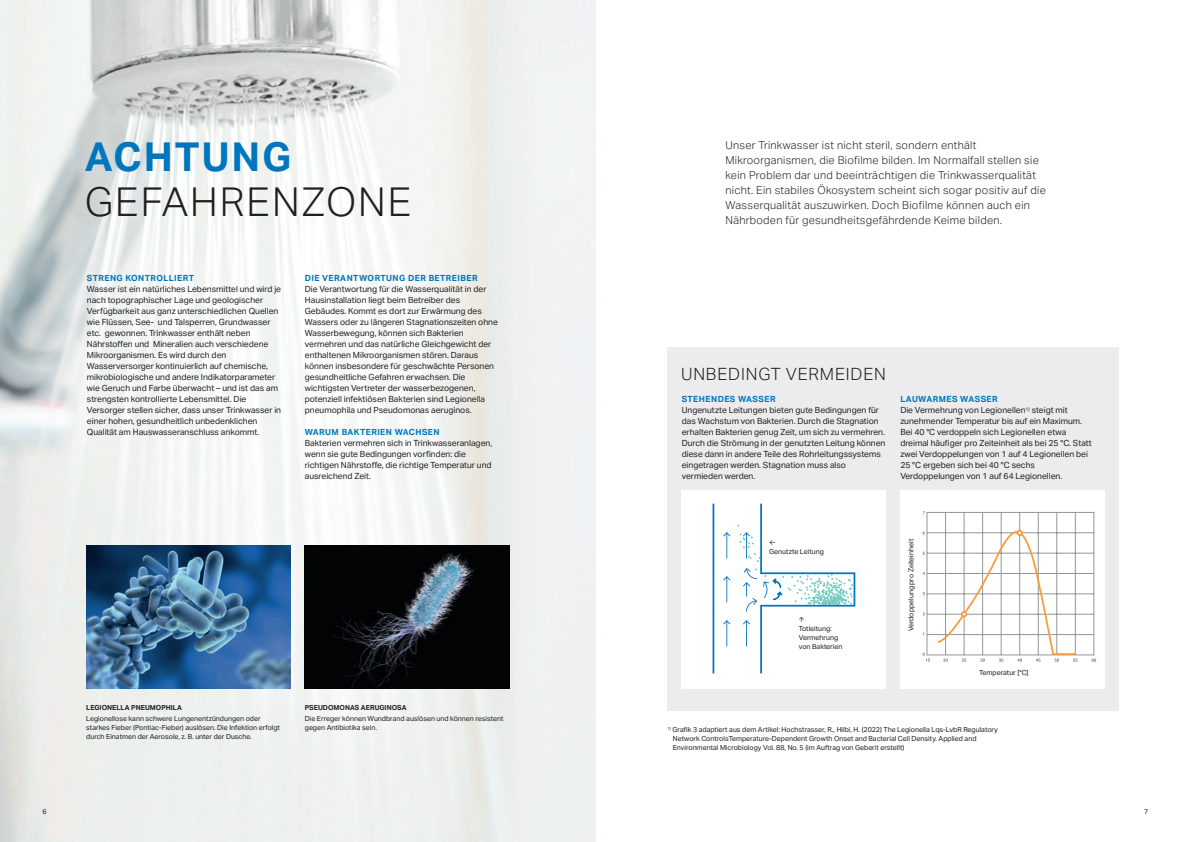
<style>
.page{position:relative;width:1191px;height:842px;background:#fff}
.page>*{position:absolute;margin:0;border:0;box-sizing:border-box;transform-origin:0 0}
.t1{font:300 40px "Aktiv Grotesk Geberit";letter-spacing:.05em;color:#231f20}
.t2{font:700 40px "Aktiv Grotesk Geberit";letter-spacing:.05em;color:#0076be}
.t3{font:300 17px "Aktiv Grotesk Geberit";letter-spacing:.05em;color:#231f20}
.t4{font:300 11px/15px "Aktiv Grotesk Geberit";letter-spacing:.025em;color:#231f20}
.t5{font:8.5px/11px "Aktiv Grotesk Geberit";color:#231f20}
.t6{font:700 8.5px "Aktiv Grotesk Geberit";letter-spacing:.05em;color:#0076be}
.t7{font:7px/9px "Aktiv Grotesk Geberit";color:#231f20}
.t8{font:700 7px "Aktiv Grotesk Geberit";color:#231f20}
.s1{font-weight:700;color:#0076be}
</style>
<div class="page">
<div style="left:667px;top:347px;width:452px;height:363px;background:#ececee"></div>
<div style="left:681px;top:490px;width:205px;height:198px;background:#fff"></div>
<div style="left:900px;top:490px;width:204px;height:198px;background:#fff"></div>
<img style="left:0;top:0;width:595px;height:842px">
<img style="left:86px;top:545px;width:205px;height:143px">
<svg style="left:712px;top:504px;width:143px;height:169px"></svg>
<svg style="left:922px;top:511px;width:174px;height:151px"></svg>
<img style="left:305px;top:545px;width:204px;height:143px">
<h1 class="t2" style="left:85px;top:132px;width:208px">ACHTUNG</h1>
<h1 class="t1" style="left:85px;top:179px;width:328px">GEFAHRENZONE</h1>
<p class="t6" style="left:87px;top:273px;width:109px">STRENG KONTROLLIERT</p>
<p class="t5" style="left:87px;top:284px;width:196px">Wasser ist ein natürliches Lebensmittel und wird je nach topographischer Lage und geologischer Verfügbarkeit aus ganz unterschiedlichen Quellen wie Flüssen, See- und Talsperren, Grundwasser etc. gewonnen. Trinkwasser enthält neben Nährstoffen und Mineralien auch verschiedene Mikroorganismen. Es wird durch den Wasserversorger kontinuierlich auf chemische, mikrobiologische und andere Indikatorparameter wie Geruch und Farbe überwacht – und ist das am strengsten kontrollierte Lebensmittel. Die Versorger stellen sicher, dass unser Trinkwasser in einer hohen, gesundheitlich unbedenklichen Qualität am Hauswasseranschluss ankommt.</p>
<p class="t6" style="left:305px;top:273px;width:174px">DIE VERANTWORTUNG DER BETREIBER</p>
<p class="t5" style="left:305px;top:284px;width:195px">Die Verantwortung für die Wasserqualität in der Hausinstallation liegt beim Betreiber des Gebäudes. Kommt es dort zur Erwärmung des Wassers oder zu längeren Stagnationszeiten ohne Wasserbewegung, können sich Bakterien vermehren und das natürliche Gleichgewicht der enthaltenen Mikroorganismen stören. Daraus können insbesondere für geschwächte Personen gesundheitliche Gefahren erwachsen. Die wichtigsten Vertreter der wasserbezogenen, potenziell infektiösen Bakterien sind Legionella pneumophila und Pseudomonas aeruginos.</p>
<p class="t6" style="left:305px;top:427px;width:136px">WARUM BAKTERIEN WACHSEN</p>
<p class="t5" style="left:305px;top:438px;width:189px">Bakterien vermehren sich in Trinkwasseranlagen, wenn sie gute Bedingungen vorfinden: die richtigen Nährstoffe, die richtige Temperatur und ausreichend Zeit.</p>
<p class="t8" style="left:86px;top:704px;width:97px">LEGIONELLA PNEUMOPHILA</p>
<p class="t7" style="left:86px;top:714px;width:195px">Legionellose kann schwere Lungenentzündungen oder starkes Fieber (Pontiac-Fieber) auslösen. Die Infektion erfolgt durch Einatmen der Aerosole, z. B. unter der Dusche.</p>
<p class="t8" style="left:305px;top:704px;width:103px">PSEUDOMONAS AERUGINOSA</p>
<p class="t7" style="left:305px;top:714px;width:200px">Die Erreger können Wundbrand auslösen und können resistent gegen Antibiotika sein.</p>
<p class="t4" style="left:725px;top:138px;width:322px">Unser Trinkwasser ist nicht steril, sondern enthält Mikroorganismen, die Biofilme bilden. Im Normalfall stellen sie kein Problem dar und beeinträchtigen die Trinkwasserqualität nicht. Ein stabiles Ökosystem scheint sich sogar positiv auf die Wasserqualität auszuwirken. Doch Biofilme können auch ein Nährboden für gesundheitsgefährdende Keime bilden.</p>
<h2 class="t3" style="left:681px;top:365px;width:206px">UNBEDINGT VERMEIDEN</h2>
<p class="t6" style="left:681px;top:394px;width:95px">STEHENDES WASSER</p>
<p class="t5" style="left:681px;top:405px;width:205px">Ungenutzte Leitungen bieten gute Bedingungen für das Wachstum von Bakterien. Durch die Stagnation erhalten Bakterien genug Zeit, um sich zu vermehren.<br>Durch die Strömung in der genutzten Leitung können diese dann in andere Teile des Rohrleitungssystems eingetragen werden. Stagnation muss also vermieden werden.</p>
<p class="t5" style="left:900px;top:394px;width:193px"><span class="s1">LAUWARMES WASSER<br></span>Die Vermehrung von Legionellen<sup>1)</sup> steigt mit zunehmender Temperatur bis auf ein Maximum.<br>Bei 40 °C verdoppeln sich Legionellen etwa dreimal häufiger pro Zeiteinheit als bei 25 °C. Statt zwei Verdoppelungen von 1 auf 4 Legionellen bei 25 °C ergeben sich bei 40 °C sechs Verdoppelungen von 1 auf 64 Legionellen.</p>
<p class="t7" style="left:769px;top:538px;width:56px">←<br>Genutzte Leitung</p>
<p class="t7" style="left:799px;top:615px;width:45px">↑<br>Totleitung:<br>Vermehrung von Bakterien</p>
<p class="t7" style="left:906px;top:631px;width:94px;rotate:-90deg">Verdoppelung pro Zeiteinheit</p>
<p class="t7" style="left:979px;top:668px;width:51px">Temperatur [°C]</p>
<p class="t7" style="left:673px;top:725px;width:327px;text-indent:-5px"><sup>1)</sup> Grafik 3 adaptiert aus dem Artikel: Hochstrasser, R., Hilbi, H. (2022) The Legionella Lqs-LvbR Regulatory<br>Network ControlsTemperature-Dependent Growth Onset and Bacterial Cell Density. Applied and<br>Environmental Microbiology Vol. 88, No. 5 (im Auftrag von Geberit erstellt)</p>
<p class="t7" style="left:43px;top:807px;width:6px">6</p>
<p class="t7" style="left:1144px;top:807px;width:6px">7</p>
</div>
